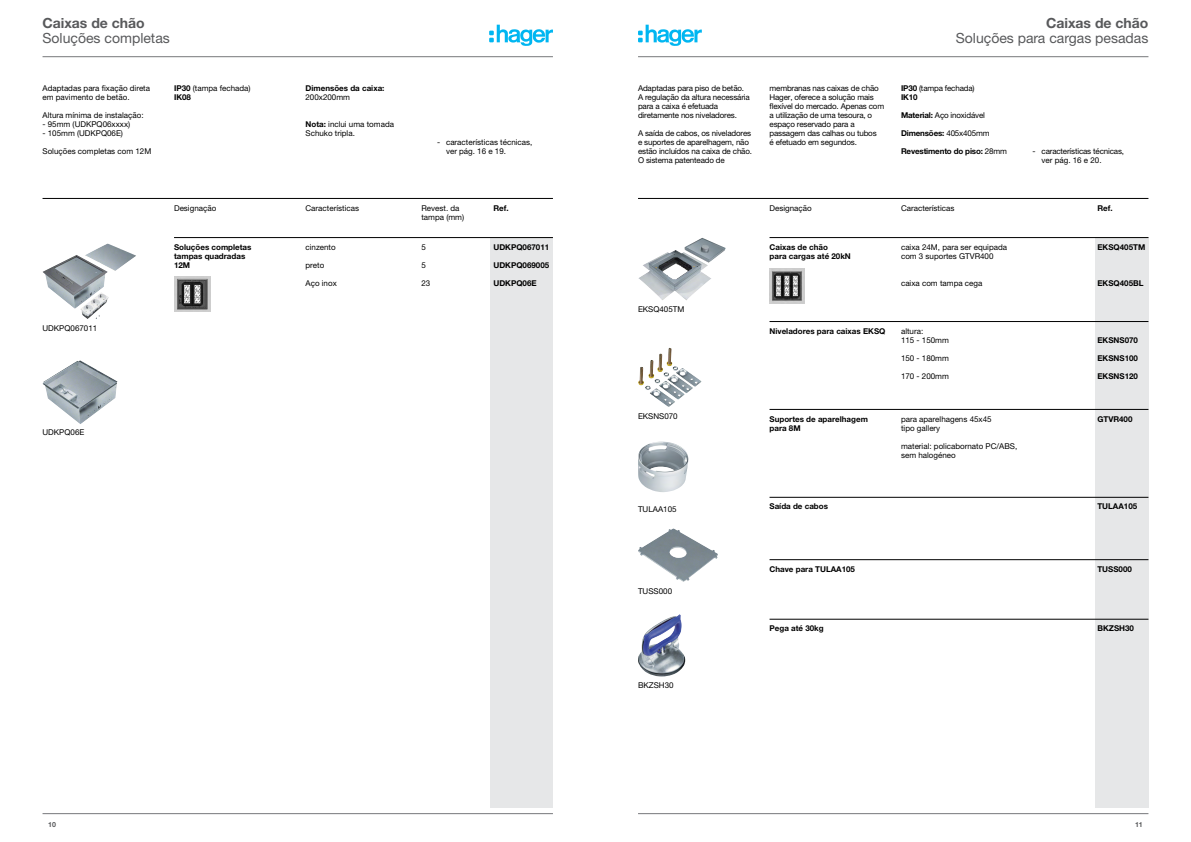
<style>
.page{position:relative;width:1191px;height:842px;background:#fff}
.page>*{position:absolute;margin:0;border:0;box-sizing:border-box;transform-origin:0 0}
.t1{font:14px "Helvetica Neue LTW1 G";color:#58595b}
.t2{font:700 14px "Helvetica Neue LTW1 G";color:#58595b}
.t3{font:8px/9px "Helvetica Neue LTW1 G";color:#000}
.t4{font:8px/9px "Helvetica Neue LTW1 G";letter-spacing:-.02em;color:#000}
.t5{font:700 8px/9px "Helvetica Neue LTW1 G";color:#000}
.t6{font:700 8px "Helvetica Neue LTW1 G";letter-spacing:-.02em;color:#000}
.t7{font:700 7px "Helvetica Neue LTW1 G";color:#58595b}
.s1{font-weight:700}
.s2{font-weight:400}
</style>
<div class="page">
<hr style="left:638px;top:57px;width:510px;height:1px;background:#77787b">
<hr style="left:638px;top:813px;width:510px;height:1px;background:#77787b">
<svg style="left:638px;top:25px;width:64px;height:21px"></svg>
<hr style="left:43px;top:57px;width:510px;height:1px;background:#77787b">
<hr style="left:43px;top:813px;width:510px;height:1px;background:#77787b">
<svg style="left:489px;top:25px;width:64px;height:21px"></svg>
<div style="left:490px;top:238px;width:63px;height:570px;background:#e6e7e8"></div>
<hr style="left:174px;top:237px;width:379px;height:1px;background:#000">
<img style="left:43px;top:244px;width:93px;height:75px">
<hr style="left:43px;top:198px;width:510px;height:1px;background:#000">
<img style="left:43px;top:360px;width:75px;height:64px">
<img style="left:174px;top:277px;width:36px;height:34px">
<div style="left:1094px;top:238px;width:54px;height:570px;background:#e6e7e8"></div>
<hr style="left:769px;top:237px;width:379px;height:1px;background:#000">
<img style="left:638px;top:238px;width:87px;height:62px">
<hr style="left:638px;top:198px;width:510px;height:1px;background:#000">
<img style="left:657px;top:348px;width:15px;height:24px">
<hr style="left:769px;top:321px;width:379px;height:1px;background:#000">
<hr style="left:769px;top:409px;width:379px;height:1px;background:#000">
<hr style="left:769px;top:497px;width:379px;height:1px;background:#000">
<hr style="left:769px;top:559px;width:379px;height:1px;background:#000">
<hr style="left:769px;top:619px;width:379px;height:1px;background:#000">
<img style="left:638px;top:442px;width:50px;height:50px">
<img style="left:638px;top:615px;width:41px;height:48px">
<img style="left:638px;top:529px;width:76px;height:53px">
<img style="left:769px;top:268px;width:36px;height:36px">
<h1 class="t2" style="left:43px;top:14px;width:104px">Caixas de chão</h1>
<h1 class="t1" style="left:43px;top:29px;width:129px">Soluções completas</h1>
<p class="t3" style="left:43px;top:83px;width:109px">Adaptadas para fixação direta em pavimento de betão.</p>
<p class="t3" style="left:43px;top:110px;width:103px">Altura mínima de instalação:</p>
<p class="t3" style="left:43px;top:119px;width:89px">- 95mm (UDKPQ06xxxx)</p>
<p class="t3" style="left:43px;top:128px;width:82px">- 105mm (UDKPQ06E)</p>
<p class="t3" style="left:43px;top:146px;width:110px">Soluções completas com 12M</p>
<p class="t3" style="left:174px;top:83px;width:78px"><span class="s1">IP30</span> (tampa fechada)<br><span class="s1">IK08</span></p>
<p class="t5" style="left:305px;top:83px;width:80px">Dimensões da caixa:</p>
<p class="t3" style="left:305px;top:92px;width:46px">200x200mm</p>
<p class="t3" style="left:305px;top:119px;width:90px"><span class="s1">Nota:</span> inclui uma tomada<br>Schuko tripla.</p>
<p class="t3" style="left:446px;top:137px;width:88px;text-indent:-9px">- características técnicas, ver pág. 16 e 19.</p>
<p class="t3" style="left:43px;top:324px;width:56px">UDKPQ067011</p>
<p class="t3" style="left:43px;top:428px;width:43px">UDKPQ06E</p>
<p class="t3" style="left:305px;top:203px;width:55px">Características</p>
<p class="t3" style="left:305px;top:243px;width:32px">cinzento</p>
<p class="t3" style="left:305px;top:261px;width:20px">preto</p>
<p class="t3" style="left:305px;top:279px;width:33px">Aço inox</p>
<p class="t3" style="left:174px;top:203px;width:44px">Designação</p>
<p class="t5" style="left:493px;top:203px;width:17px">Ref.</p>
<p class="t5" style="left:174px;top:242px;width:79px">Soluções completas tampas quadradas<br>12M</p>
<p class="t3" style="left:421px;top:203px;width:44px">Revest. da tampa (mm)</p>
<p class="t3" style="left:421px;top:242px;width:6px">5</p>
<p class="t3" style="left:421px;top:260px;width:6px">5</p>
<p class="t3" style="left:421px;top:278px;width:10px">23</p>
<p class="t5" style="left:493px;top:242px;width:57px">UDKPQ067011</p>
<p class="t5" style="left:493px;top:260px;width:57px">UDKPQ069005</p>
<p class="t5" style="left:493px;top:278px;width:45px">UDKPQ06E</p>
<h1 class="t2" style="left:1046px;top:14px;width:104px">Caixas de chão</h1>
<h1 class="t1" style="left:955px;top:29px;width:194px">Soluções para cargas pesadas</h1>
<p class="t4" style="left:638px;top:83px;width:113px">Adaptadas para piso de betão.<br>A regulação da altura necessária para a caixa é efetuada diretamente nos niveladores.</p>
<p class="t4" style="left:638px;top:128px;width:116px">A saída de cabos, os niveladores e suportes de aparelhagem, não estão incluídos na caixa de chão.<br>O sistema patenteado de</p>
<p class="t4" style="left:769px;top:83px;width:116px">membranas nas caixas de chão<br>Hager, oferece a solução mais flexível do mercado. Apenas com a utilização de uma tesoura, o espaço reservado para a passagem das calhas ou tubos<br>é efetuado em segundos.</p>
<p class="t4" style="left:901px;top:83px;width:75px"><span class="s1">IP30</span> (tampa fechada)<br><span class="s1">IK10</span></p>
<p class="t4" style="left:901px;top:110px;width:85px"><span class="s1">Material:</span> Aço inoxidável</p>
<p class="t6" style="left:901px;top:128px;width:90px">Dimensões: <span class="s2">405x405mm</span></p>
<p class="t6" style="left:901px;top:146px;width:107px">Revestimento do piso: <span class="s2">28mm</span></p>
<p class="t4" style="left:1041px;top:146px;width:84px;text-indent:-9px">- características técnicas, ver pág. 16 e 20.</p>
<p class="t3" style="left:901px;top:203px;width:55px">Características</p>
<p class="t3" style="left:901px;top:243px;width:108px">caixa 24M, para ser equipada com 3 suportes GTVR400</p>
<p class="t3" style="left:901px;top:279px;width:83px">caixa com tampa cega</p>
<p class="t3" style="left:769px;top:203px;width:44px">Designação</p>
<p class="t5" style="left:1097px;top:203px;width:17px">Ref.</p>
<p class="t5" style="left:769px;top:242px;width:83px">Caixas de chão<br>para cargas até 20kN</p>
<p class="t5" style="left:1097px;top:242px;width:49px">EKSQ405TM</p>
<p class="t5" style="left:1097px;top:278px;width:48px">EKSQ405BL</p>
<p class="t3" style="left:638px;top:305px;width:48px">EKSQ405TM</p>
<p class="t5" style="left:769px;top:326px;width:117px">Niveladores para caixas EKSQ</p>
<p class="t3" style="left:901px;top:326px;width:49px">altura:<br>115 - 150mm</p>
<p class="t3" style="left:901px;top:353px;width:49px">150 - 180mm</p>
<p class="t3" style="left:901px;top:371px;width:49px">170 - 200mm</p>
<p class="t5" style="left:1097px;top:335px;width:42px">EKSNS070</p>
<p class="t5" style="left:1097px;top:353px;width:42px">EKSNS100</p>
<p class="t5" style="left:1097px;top:371px;width:42px">EKSNS120</p>
<p class="t3" style="left:638px;top:411px;width:41px">EKSNS070</p>
<p class="t5" style="left:769px;top:414px;width:100px">Suportes de aparelhagem para 8M</p>
<p class="t3" style="left:901px;top:414px;width:92px">para aparelhagens 45x45 tipo gallery</p>
<p class="t3" style="left:901px;top:441px;width:118px">material: policabornato PC/ABS, sem halogéneo</p>
<p class="t5" style="left:1097px;top:414px;width:37px">GTVR400</p>
<p class="t3" style="left:638px;top:504px;width:40px">TULAA105</p>
<p class="t5" style="left:769px;top:502px;width:60px">Saída de cabos</p>
<p class="t5" style="left:1097px;top:502px;width:41px">TULAA105</p>
<p class="t3" style="left:638px;top:586px;width:36px">TUSS000</p>
<p class="t3" style="left:638px;top:680px;width:37px">BKZSH30</p>
<p class="t5" style="left:769px;top:564px;width:87px">Chave para TULAA105</p>
<p class="t5" style="left:1097px;top:564px;width:36px">TUSS000</p>
<p class="t5" style="left:769px;top:624px;width:56px">Pega até 30kg</p>
<p class="t5" style="left:1097px;top:624px;width:38px">BKZSH30</p>
<p class="t7" style="left:48px;top:820px;width:9px">10</p>
<p class="t7" style="left:1135px;top:820px;width:9px">11</p>
</div>
